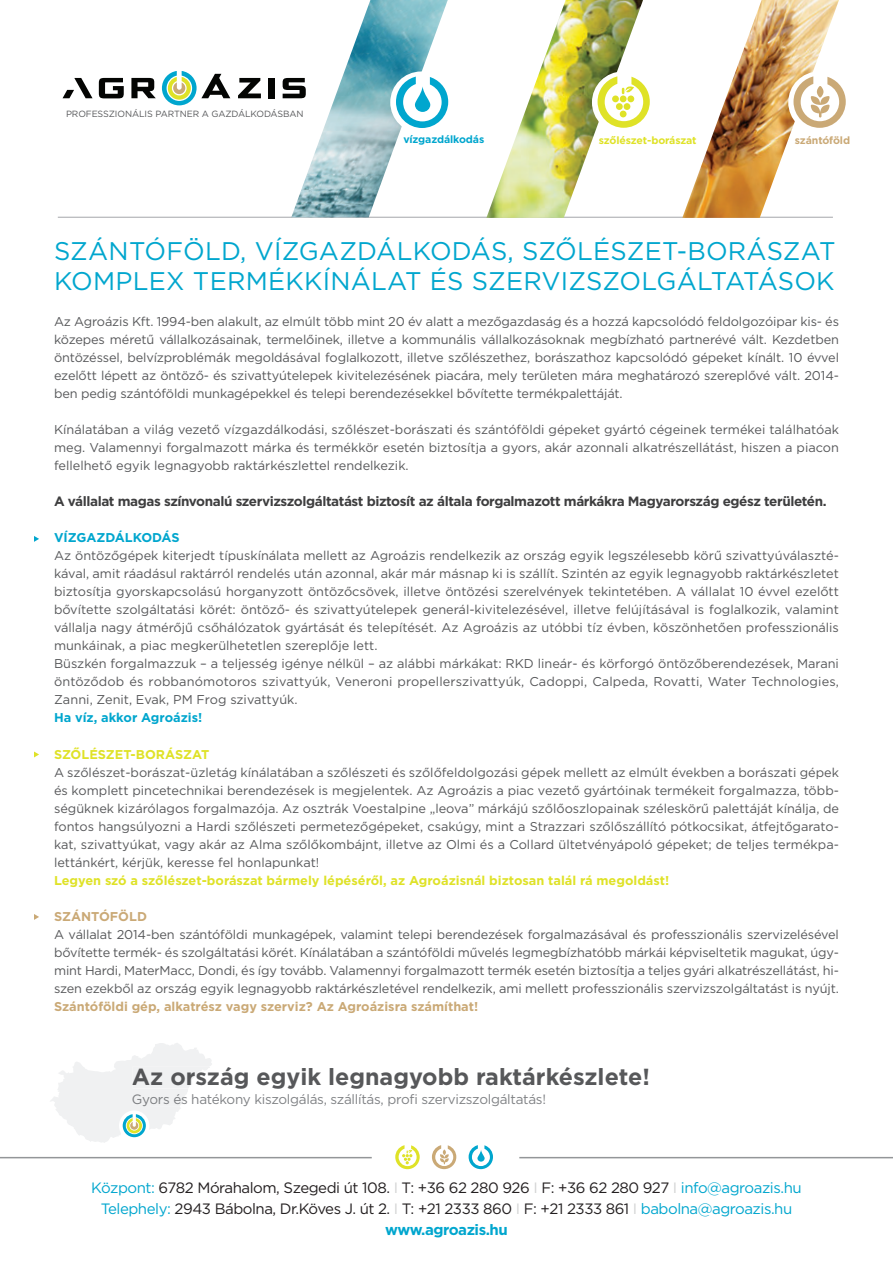
<style>
.page{position:relative;width:893px;height:1263px;background:#fff}
.page>*{position:absolute;margin:0;border:0;box-sizing:border-box;transform-origin:0 0}
.t1{font:25.5px/30px "Gotham";letter-spacing:.01em;color:#00a6ce}
.t2{font:700 23.25px "Gotham";color:#57585a}
.t3{font:15px/21px "Gotham";letter-spacing:-.03em;color:#231f20;text-align:center}
.t4{font:700 13.5px "Gotham";letter-spacing:-.03em;color:#3e3e3f}
.t5{font:13.5px "Gotham";letter-spacing:-.02em;color:#808285}
.t6{font:12.75px/18px "Gotham";color:#57585a;text-align:justify}
.t7{font:700 12.75px "Gotham";color:#dfe227}
.t8{font:700 12.75px "Gotham";color:#caa976}
.t9{font:700 12.75px "Gotham";color:#00a6ce}
.t10{font:700 10.5px "Gotham";letter-spacing:-.01em;color:#dfe227}
.t11{font:700 10.5px "Gotham";letter-spacing:-.01em;color:#00a6ce}
.t12{font:700 10.5px "Gotham";letter-spacing:-.01em;color:#caa976}
.t13{font:9px "Gotham";letter-spacing:-.01em;color:#57585a}
.s1{color:#00a6ce}
.s2{color:#d2d3d3}
.s3{font-weight:700;color:#00a6ce}
</style>
<div class="page">
<svg style="left:99px;top:78px;width:25px;height:20px"></svg>
<svg style="left:63px;top:78px;width:30px;height:20px"></svg>
<svg style="left:131px;top:78px;width:25px;height:20px"></svg>
<svg style="left:238px;top:78px;width:23px;height:20px"></svg>
<div style="left:269px;top:78px;width:6px;height:20px;background:#040503"></div>
<svg style="left:283px;top:78px;width:8px;height:20px"></svg>
<svg style="left:162px;top:71px;width:68px;height:34px"></svg>
<hr style="left:58px;top:217px;width:775px;height:1px;background:#a8a9ad">
<svg style="left:51px;top:1043px;width:161px;height:100px"></svg>
<svg style="left:34px;top:536px;width:5px;height:6px"></svg>
<svg style="left:34px;top:751px;width:5px;height:6px"></svg>
<svg style="left:34px;top:914px;width:5px;height:6px"></svg>
<img style="left:682px;top:0;width:157px;height:218px">
<div style="left:788px;top:71px;width:62px;height:62px;background:#fff;border-radius:50%"></div>
<img style="left:486px;top:0;width:165px;height:218px">
<div style="left:592px;top:71px;width:62px;height:62px;background:#fff;border-radius:50%"></div>
<svg style="left:598px;top:76px;width:52px;height:52px"></svg>
<svg style="left:793px;top:76px;width:53px;height:52px"></svg>
<img style="left:291px;top:0;width:164px;height:217px">
<div style="left:390px;top:71px;width:62px;height:62px;background:#fff;border-radius:50%"></div>
<svg style="left:396px;top:77px;width:52px;height:51px"></svg>
<hr style="left:0;top:1157px;width:372px;height:1px;background:#939698">
<hr style="left:519px;top:1157px;width:374px;height:1px;background:#939698">
<svg style="left:395px;top:1145px;width:25px;height:24px"></svg>
<svg style="left:432px;top:1145px;width:24px;height:24px"></svg>
<svg style="left:469px;top:1145px;width:24px;height:24px"></svg>
<p class="t13" style="left:66px;top:108px;width:239px">PROFESSZIONÁLIS PARTNER A GAZDÁLKODÁSBAN</p>
<p class="t11" style="left:403px;top:133px;width:82px">vízgazdálkodás</p>
<p class="t10" style="left:599px;top:133px;width:99px">szőlészet-borászat</p>
<p class="t12" style="left:795px;top:133px;width:57px">szántóföld</p>
<h1 class="t1" style="left:54px;top:236px;width:783px">SZÁNTÓFÖLD, VÍZGAZDÁLKODÁS, SZŐLÉSZET-BORÁSZAT<br>KOMPLEX TERMÉKKÍNÁLAT ÉS SZERVIZSZOLGÁLTATÁSOK</h1>
<p class="t6" style="left:54px;top:313px;width:787px">Az Agroázis Kft. 1994-ben alakult, az elmúlt több mint 20 év alatt a mezőgazdaság és a hozzá kapcsolódó feldolgozóipar kis- és közepes méretű vállalkozásainak, termelőinek, illetve a kommunális vállalkozásoknak megbízható partnerévé vált. Kezdetben öntözéssel, belvízproblémák megoldásával foglalkozott, illetve szőlészethez, borászathoz kapcsolódó gépeket kínált. 10 évvel ezelőtt lépett az öntöző- és szivattyútelepek kivitelezésének piacára, mely területen mára meghatározó szereplővé vált. 2014- ben pedig szántóföldi munkagépekkel és telepi berendezésekkel bővítette termékpalettáját.</p>
<p class="t6" style="left:54px;top:421px;width:786px">Kínálatában a világ vezető vízgazdálkodási, szőlészet-borászati és szántóföldi gépeket gyártó cégeinek termékei találhatóak meg. Valamennyi forgalmazott márka és termékkör esetén biztosítja a gyors, akár azonnali alkatrészellátást, hiszen a piacon fellelhető egyik legnagyobb raktárkészlettel rendelkezik.</p>
<p class="t4" style="left:54px;top:493px;width:774px">A vállalat magas színvonalú szervizszolgáltatást biztosít az általa forgalmazott márkákra Magyarország egész területén.</p>
<p class="t9" style="left:54px;top:529px;width:127px">VÍZGAZDÁLKODÁS</p>
<p class="t6" style="left:54px;top:547px;width:786px;text-align:left">Az öntözőgépek kiterjedt típuskínálata mellett az Agroázis rendelkezik az ország egyik legszélesebb körű szivattyúválaszté&shy;kával, amit ráadásul raktárról rendelés után azonnal, akár már másnap ki is szállít. Szintén az egyik legnagyobb raktárkészletet biztosítja gyorskapcsolású horganyzott öntözőcsövek, illetve öntözési szerelvények tekintetében. A vállalat 10 évvel ezelőtt bővítette szolgáltatási körét: öntöző- és szivattyútelepek generál-kivitelezésével, illetve felújításával is foglalkozik, valamint vállalja nagy átmérőjű csőhálózatok gyártását és telepítését. Az Agroázis az utóbbi tíz évben, köszönhetően professzionális munkáinak, a piac megkerülhetetlen szereplője lett.<br>Büszkén forgalmazzuk – a teljesség igénye nélkül – az alábbi márkákat: RKD lineár- és körforgó öntözőberendezések, Marani öntöződob és robbanómotoros szivattyúk, Veneroni propellerszivattyúk, Cadoppi, Calpeda, Rovatti, Water Technologies, Zanni, Zenit, Evak, PM Frog szivattyúk.</p>
<p class="t9" style="left:54px;top:709px;width:150px">Ha víz, akkor Agroázis!</p>
<p class="t7" style="left:54px;top:745px;width:157px">SZŐLÉSZET-BORÁSZAT</p>
<p class="t6" style="left:54px;top:763px;width:786px">A szőlészet-borászat-üzletág kínálatában a szőlészeti és szőlőfeldolgozási gépek mellett az elmúlt években a borászati gépek és komplett pincetechnikai berendezések is megjelentek. Az Agroázis a piac vezető gyártóinak termékeit forgalmazza, több&shy;ségüknek kizárólagos forgalmazója. Az osztrák Voestalpine „leova” márkájú szőlőoszlopainak széleskörű palettáját kínálja, de fontos hangsúlyozni a Hardi szőlészeti permetezőgépeket, csakúgy, mint a Strazzari szőlőszállító pótkocsikat, átfejtőgarato&shy;kat, szivattyúkat, vagy akár az Alma szőlőkombájnt, illetve az Olmi és a Collard ültetvényápoló gépeket; de teljes termékpa&shy;lettánkért, kérjük, keresse fel honlapunkat!</p>
<p class="t7" style="left:54px;top:871px;width:617px">Legyen szó a szőlészet-borászat bármely lépéséről, az Agroázisnál biztosan talál rá megoldást!</p>
<p class="t8" style="left:54px;top:907px;width:94px">SZÁNTÓFÖLD</p>
<p class="t6" style="left:54px;top:925px;width:786px">A vállalat 2014-ben szántóföldi munkagépek, valamint telepi berendezések forgalmazásával és professzionális szervizelésével bővítette termék- és szolgáltatási körét. Kínálatában a szántóföldi művelés legmegbízhatóbb márkái képviseltetik magukat, úgy&shy;mint Hardi, MaterMacc, Dondi, és így tovább. Valamennyi forgalmazott termék esetén biztosítja a teljes gyári alkatrészellátást, hi&shy;szen ezekből az ország egyik legnagyobb raktárkészletével rendelkezik, ami mellett professzionális szervizszolgáltatást is nyújt.</p>
<p class="t8" style="left:54px;top:997px;width:426px">Szántóföldi gép, alkatrész vagy szerviz? Az Agroázisra számíthat!</p>
<h2 class="t2" style="left:132px;top:1061px;width:520px">Az ország egyik legnagyobb raktárkészlete!</h2>
<p class="t5" style="left:132px;top:1090px;width:416px">Gyors és hatékony kiszolgálás, szállítás, profi szervizszolgáltatás!</p>
<p class="t3" style="left:91px;top:1177px;width:712px"><span class="s1">Központ:</span> 6782 Mórahalom, Szegedi út 108. <span class="s2">I</span> T: +36 62 280 926 <span class="s2">I</span> F: +36 62 280 927 <span class="s2">I</span> <span class="s1">info@agroazis.hu<br>Telephely:</span> 2943 Bábolna, Dr.Köves J. út 2. <span class="s2">I</span> T: +21 2333 860 <span class="s2">I</span> F: +21 2333 861 <span class="s2">I</span> <span class="s1">babolna@agroazis.hu </span><span class="s3">www.agroazis.hu</span></p>
</div>
